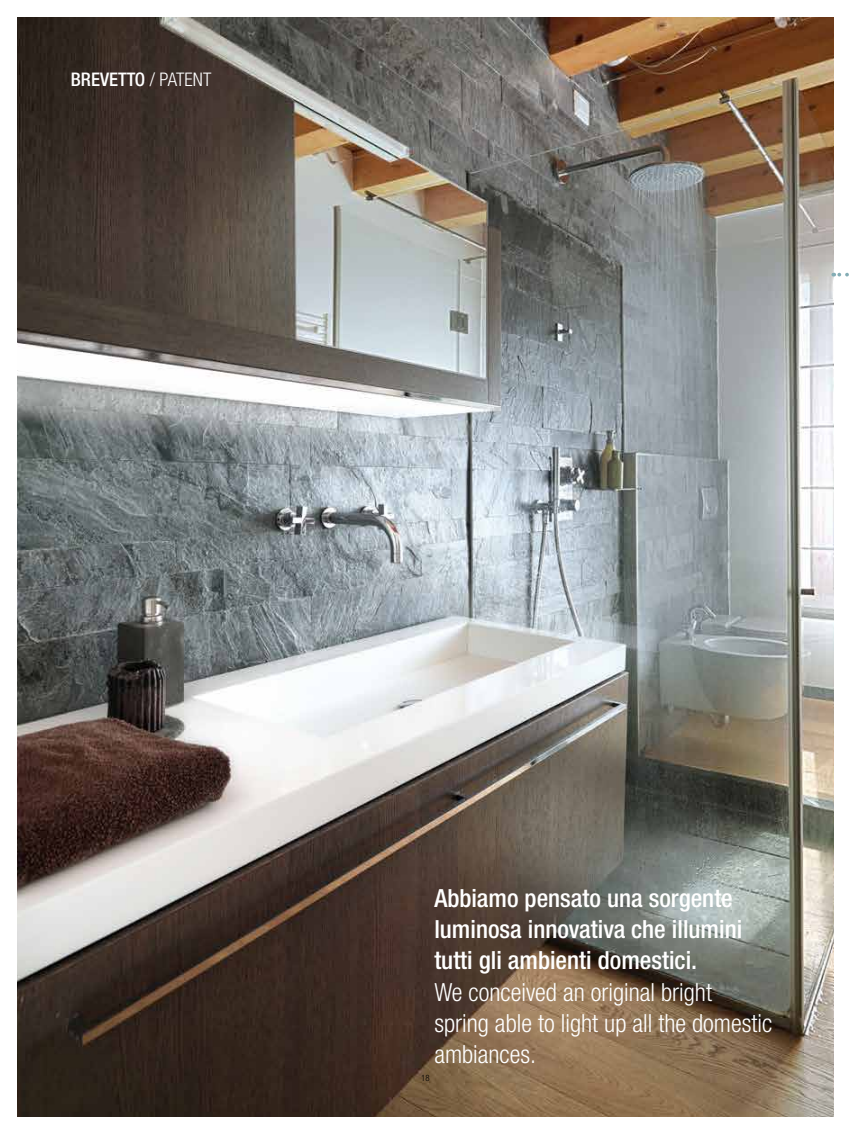
<style>
.page{position:relative;width:851px;height:1134px;background:#fff}
.page>*{position:absolute;margin:0;border:0;box-sizing:border-box;transform-origin:0 0}
.t1{font:500 condensed 25px/31.2px "Helvetica Neue";color:#fff}
.t2{font:300 condensed 25px/31.2px "Helvetica Neue";color:#fff}
.t3{font:500 condensed 18.75px "Helvetica Neue";color:#fff}
.t4{font:300 condensed 8.75px "Helvetica Neue";color:#000}
.s1{font-weight:300}
</style>
<div class="page">
<img style="left:18px;top:18px;width:815px;height:1098px">
<svg style="left:833px;top:273px;width:16px;height:3px"></svg>
<p class="t3" style="left:71px;top:68px;width:142px">BREVETTO <span class="s1">/ PATENT</span></p>
<p class="t1" style="left:434px;top:882px;width:309px">Abbiamo pensato una sorgente luminosa innovativa che illumini tutti gli ambienti domestici.</p>
<p class="t2" style="left:434px;top:976px;width:339px">We conceived an original bright spring able to light up all the domestic ambiances.</p>
<p class="t4" style="left:421px;top:1073px;width:10px">18</p>
</div>
